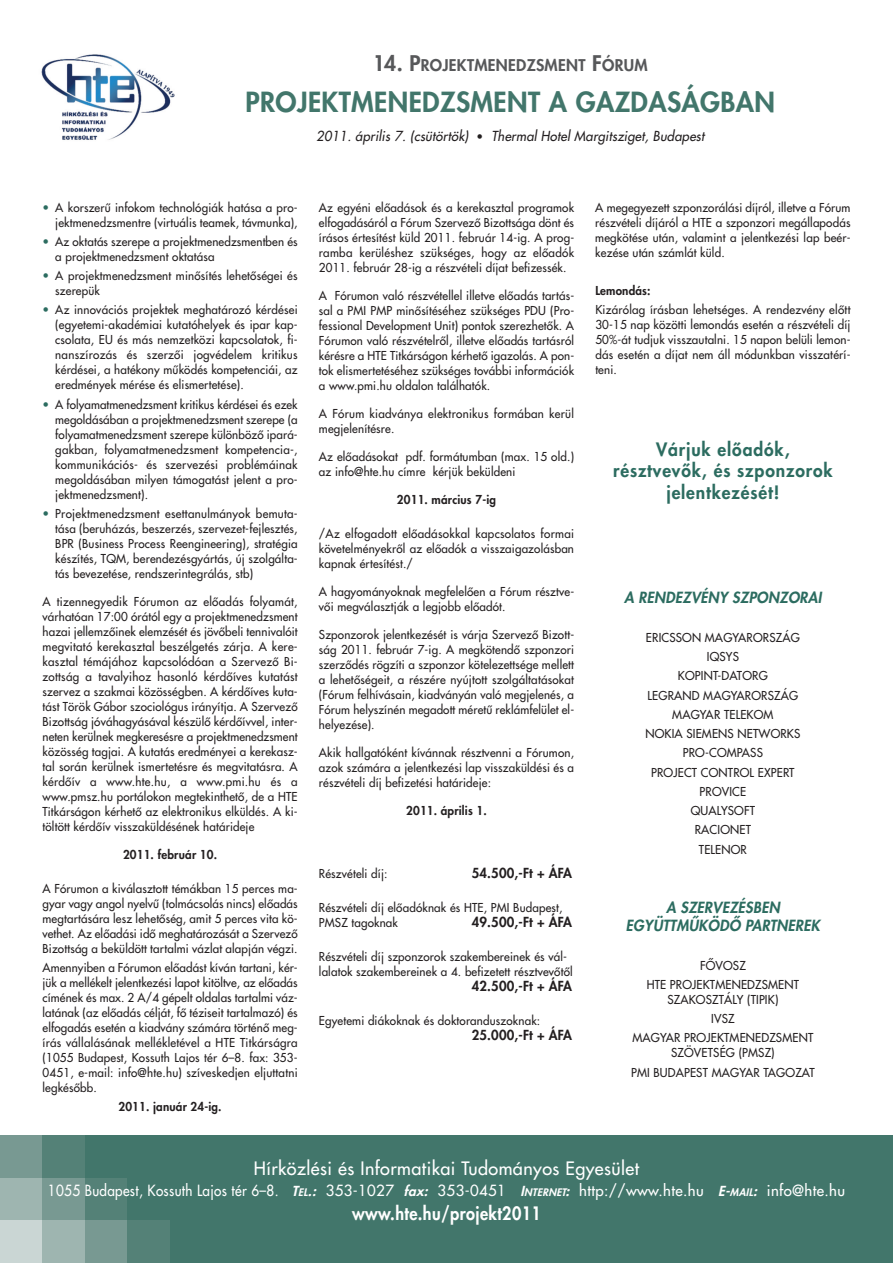
<style>
.page{position:relative;width:893px;height:1263px;background:#fff}
.page>*{position:absolute;margin:0;border:0;box-sizing:border-box;transform-origin:0 0}
.t1{font:27px "Futura AH Heavy";letter-spacing:.015em;color:#42766b}
.t2{font:18px/21.6px "Futura AH Heavy";letter-spacing:.05em;color:#2c6c60;text-align:center}
.t3{font:18px "Futura AH";letter-spacing:.025em;color:#fff}
.t4{font:18px "Futura AH Heavy";letter-spacing:.025em;color:#fff;scale:.9 1}
.t5{font:15.75px "Futura AH Heavy";letter-spacing:.02em;color:#57585a}
.t6{font:15px "Futura AH";letter-spacing:.025em;color:#fff;scale:.9 1}
.t7{font:italic 15px/18px "Futura AH Heavy";letter-spacing:.015em;color:#2c6c60;text-align:center}
.t8{font:13.5px "Futura AH Italic";letter-spacing:.015em;color:#231f20}
.t9{font:13.5px "Futura AH Heavy";letter-spacing:.015em;color:#231f20}
.t10{font:12px/15px "Futura AH";letter-spacing:.015em;color:#231f20;text-align:justify}
.t11{font:12px "Futura AH Heavy";letter-spacing:.015em;color:#231f20}
.s1{font-size:21px}
.s2{font-family:"Futura AH";font-size:12px}
.s3{color:#2c6c60}
.s4{font-family:"Futura AH Heavy";font-style:italic;font-size:13.5px}
.s5{font-family:"Futura AH Heavy";font-style:italic;font-size:10.2px}
</style>
<div class="page">
<img style="left:41px;top:54px;width:134px;height:86px">
<div style="left:0;top:1135px;width:893px;height:128px;background:#42766b"></div>
<div style="left:0;top:1135px;width:43px;height:43px;background:#789992"></div>
<div style="left:0;top:1178px;width:43px;height:42px;background:#9eb5b0"></div>
<div style="left:0;top:1220px;width:43px;height:43px;background:#cad6d4"></div>
<div style="left:43px;top:1135px;width:42px;height:43px;background:#548177"></div>
<div style="left:43px;top:1178px;width:42px;height:42px;background:#789992"></div>
<div style="left:43px;top:1220px;width:42px;height:43px;background:#9eb5b0"></div>
<div style="left:85px;top:1178px;width:43px;height:42px;background:#548177"></div>
<div style="left:85px;top:1220px;width:43px;height:43px;background:#789992"></div>
<div style="left:128px;top:1220px;width:42px;height:43px;background:#548177"></div>
<h3 class="t5" style="left:373px;top:57px;width:276px"><span class="s1">14. P</span>ROJEKTMENEDZSMENT <span class="s1">F</span>ÓRUM</h3>
<h1 class="t1" style="left:246px;top:87px;width:531px">PROJEKTMENEDZSMENT A GAZDASÁGBAN</h1>
<p class="t8" style="left:316px;top:128px;width:389px">2011. április 7. (csütörtök) <span class="s2">•</span> Thermal Hotel Margitsziget, Budapest</p>
<p class="t10" style="left:43px;top:200px;width:257px;text-align:right"><span class="s3">•</span> A korszerû infokom technológiák hatása a pro&shy;jektmenedzsmentre (virtuális teamek, távmunka),</p>
<p class="t10" style="left:55px;top:234px;width:244px;text-indent:-13px"><span class="s3">•</span> Az oktatás szerepe a projektmenedzsmentben és a projektmenedzsment oktatása</p>
<p class="t10" style="left:55px;top:268px;width:244px;text-indent:-13px"><span class="s3">•</span> A projektmenedzsment minôsítés lehetôségei és szerepük</p>
<p class="t10" style="left:55px;top:303px;width:244px;text-indent:-13px"><span class="s3">•</span> Az innovációs projektek meghatározó kérdései (egyetemi-akadémiai kutatóhelyek és ipar kap&shy;csolata, EU és más nemzetközi kapcsolatok, fi&shy;nanszírozás és szerzôi jogvédelem kritikus kérdései, a hatékony mûködés kompetenciái, az eredmények mérése és elismertetése).</p>
<p class="t10" style="left:55px;top:397px;width:244px;text-indent:-13px"><span class="s3">•</span> A folyamatmenedzsment kritikus kérdései és ezek megoldásában a projektmenedzsment szerepe (a folyamatmenedzsment szerepe különbözô ipará&shy;gakban, folyamatmenedzsment kompetencia-, kommunikációs- és szervezési problémáinak megoldásában milyen támogatást jelent a pro&shy;jektmenedzsment).</p>
<p class="t10" style="left:55px;top:506px;width:244px;text-indent:-13px"><span class="s3">•</span> Projektmenedzsment esettanulmányok bemuta&shy;tása (beruházás, beszerzés, szervezet-fejlesztés, BPR (Business Process Reengineering), stratégia készítés, TQM, berendezésgyártás, új szolgálta&shy;tás bevezetése, rendszerintegrálás, stb)</p>
<p class="t10" style="left:43px;top:594px;width:257px">A tizennegyedik Fórumon az elôadás folyamát, várhatóan 17:00 órától egy a projektmenedzsment hazai jellemzôinek elemzését és jövôbeli tennivalóit megvitató kerekasztal beszélgetés zárja. A kere&shy;kasztal témájához kapcsolódóan a Szervezô Bi&shy;zottság a tavalyihoz hasonló kérdôíves kutatást szervez a szakmai közösségben. A kérdôíves kuta&shy;tást Török Gábor szociológus irányítja. A Szervezô Bizottság jóváhagyásával készülô kérdôívvel, inter&shy;neten kerülnek megkeresésre a projektmenedzsment közösség tagjai. A kutatás eredményei a kerekasz&shy;tal során kerülnek ismertetésre és megvitatásra. A kérdôív a www.hte.hu, a www.pmi.hu és a www.pmsz.hu portálokon megtekinthetô, de a HTE Titkárságon kérhetô az elektronikus elküldés. A ki&shy;töltött kérdôív visszaküldésének határideje</p>
<p class="t11" style="left:123px;top:848px;width:96px">2011. február 10.</p>
<p class="t10" style="left:43px;top:881px;width:257px">A Fórumon a kiválasztott témákban 15 perces ma&shy;gyar vagy angol nyelvû (tolmácsolás nincs) elôadás megtartására lesz lehetôség, amit 5 perces vita kö&shy;vethet. Az elôadási idô meghatározását a Szervezô Bizottság a beküldött tartalmi vázlat alapján végzi.</p>
<p class="t10" style="left:43px;top:960px;width:257px">Amennyiben a Fórumon elôadást kíván tartani, kér&shy;jük a mellékelt jelentkezési lapot kitöltve, az elôadás címének és max. 2 A/4 gépelt oldalas tartalmi váz&shy;latának (az elôadás célját, fô téziseit tartalmazó) és elfogadás esetén a kiadvány számára történô meg&shy;írás vállalásának mellékletével a HTE Titkárságra (1055 Budapest, Kossuth Lajos tér 6–8. fax: 353- 0451, e-mail: info@hte.hu) szíveskedjen eljuttatni legkésôbb.</p>
<p class="t11" style="left:119px;top:1100px;width:105px">2011. január 24-ig.</p>
<p class="t10" style="left:319px;top:200px;width:257px">Az egyéni elôadások és a kerekasztal programok elfogadásáról a Fórum Szervezô Bizottsága dönt és írásos értesítést küld 2011. február 14-ig. A prog&shy;ramba kerüléshez szükséges, hogy az elôadók 2011. február 28-ig a részvételi díjat befizessék.</p>
<p class="t10" style="left:319px;top:288px;width:257px">A Fórumon való részvétellel illetve elôadás tartás&shy;sal a PMI PMP minôsítéséhez szükséges PDU (Pro&shy;fessional Development Unit) pontok szerezhetôk. A Fórumon való részvételrôl, illetve elôadás tartásról kérésre a HTE Titkárságon kérhetô igazolás. A pon&shy;tok elismertetéséhez szükséges további információk a www.pmi.hu oldalon találhatók.</p>
<p class="t10" style="left:319px;top:406px;width:257px">A Fórum kiadványa elektronikus formában kerül megjelenítésre.</p>
<p class="t10" style="left:319px;top:449px;width:257px">Az elôadásokat pdf. formátumban (max. 15 old.) az info@hte.hu címre kérjük beküldeni</p>
<p class="t11" style="left:397px;top:492px;width:101px">2011. március 7-ig</p>
<p class="t10" style="left:319px;top:526px;width:257px">/Az elfogadott elôadásokkal kapcsolatos formai követelményekrôl az elôadók a visszaigazolásban kapnak értesítést./</p>
<p class="t10" style="left:319px;top:584px;width:257px">A hagyományoknak megfelelôen a Fórum résztve&shy;vôi megválasztják a legjobb elôadót.</p>
<p class="t10" style="left:319px;top:627px;width:257px">Szponzorok jelentkezését is várja Szervezô Bizott&shy;ság 2011. február 7-ig. A megkötendô szponzori szerzôdés rögzíti a szponzor kötelezettsége mellett a lehetôségeit, a részére nyújtott szolgáltatásokat (Fórum felhívásain, kiadványán való megjelenés, a Fórum helyszínén megadott méretû reklámfelület el&shy;helyezése).</p>
<p class="t10" style="left:319px;top:745px;width:257px">Akik hallgatóként kívánnak résztvenni a Fórumon, azok számára a jelentkezési lap visszaküldési és a részvételi díj befizetési határideje:</p>
<p class="t11" style="left:406px;top:803px;width:82px">2011. április 1.</p>
<p class="t10" style="left:319px;top:866px;width:70px">Részvételi díj:</p>
<p class="t9" style="left:472px;top:866px;width:102px">54.500,-Ft + ÁFA</p>
<p class="t10" style="left:319px;top:900px;width:245px">Részvételi díj elôadóknak és HTE, PMI Budapest,<br>PMSZ tagoknak</p>
<p class="t9" style="left:472px;top:915px;width:102px">49.500,-Ft + ÁFA</p>
<p class="t10" style="left:319px;top:949px;width:255px">Részvételi díj szponzorok szakembereinek és vál&shy;lalatok szakembereinek a 4. befizetett résztvevôtôl</p>
<p class="t9" style="left:472px;top:979px;width:102px">42.500,-Ft + ÁFA</p>
<p class="t10" style="left:319px;top:1013px;width:223px">Egyetemi diákoknak és doktoranduszoknak:</p>
<p class="t9" style="left:472px;top:1028px;width:102px">25.000,-Ft + ÁFA</p>
<p class="t10" style="left:595px;top:200px;width:257px">A megegyezett szponzorálási díjról, illetve a Fórum részvételi díjáról a HTE a szponzori megállapodás megkötése után, valamint a jelentkezési lap beér&shy;kezése után számlát küld.</p>
<p class="t11" style="left:595px;top:284px;width:57px">Lemondás:</p>
<p class="t10" style="left:595px;top:303px;width:257px">Kizárólag írásban lehetséges. A rendezvény elôtt 30-15 nap közötti lemondás esetén a részvételi díj 50%-át tudjuk visszautalni. 15 napon belüli lemon&shy;dás esetén a díjat nem áll módunkban visszatérí&shy;teni.</p>
<h2 class="t2" style="left:613px;top:439px;width:221px">Várjuk elôadók, résztvevôk, és szponzorok jelentkezését!</h2>
<p class="t7" style="left:624px;top:589px;width:199px">A RENDEZVÉNY SZPONZORAI</p>
<p class="t10" style="left:645px;top:628px;width:156px;line-height:19.2px;text-align:center">ERICSSON MAGYARORSZÁG<br>IQSYS<br>KOPINT-DATORG<br>LEGRAND MAGYARORSZÁG<br>MAGYAR TELEKOM<br>NOKIA SIEMENS NETWORKS<br>PRO-COMPASS<br>PROJECT CONTROL EXPERT<br>PROVICE<br>QUALYSOFT<br>RACIONET<br>TELENOR</p>
<p class="t7" style="left:626px;top:899px;width:195px">A SZERVEZÉSBEN<br>EGYÜTTMÛKÖDÔ PARTNEREK</p>
<p class="t10" style="left:647px;top:956px;width:154px;line-height:19.2px;text-align:center">FÔVOSZ<br>HTE PROJEKTMENEDZSMENT</p>
<p class="t10" style="left:632px;top:990px;width:182px;line-height:19.2px;text-align:center">SZAKOSZTÁLY (TIPIK)<br>IVSZ<br>MAGYAR PROJEKTMENEDZSMENT</p>
<p class="t10" style="left:631px;top:1044px;width:185px;line-height:19.2px;text-align:center">SZÖVETSÉG (PMSZ)<br>PMI BUDAPEST MAGYAR TAGOZAT</p>
<h2 class="t3" style="left:254px;top:1158px;width:387px">Hírközlési és Informatikai Tudományos Egyesület</h2>
<p class="t6" style="left:48px;top:1182px;width:887px">1055 Budapest, Kossuth Lajos tér 6–8. <span class="s4">T</span><span class="s5">EL</span><span class="s4">.:</span> 353-1027 <span class="s4">fax:</span> 353-0451 <span class="s4">I</span><span class="s5">NTERNET</span><span class="s4">:</span> http://www.hte.hu <span class="s4">E-</span><span class="s5">MAIL</span><span class="s4">:</span> info@hte.hu</p>
<h2 class="t4" style="left:352px;top:1203px;width:211px">www.hte.hu/projekt2011</h2>
</div>
